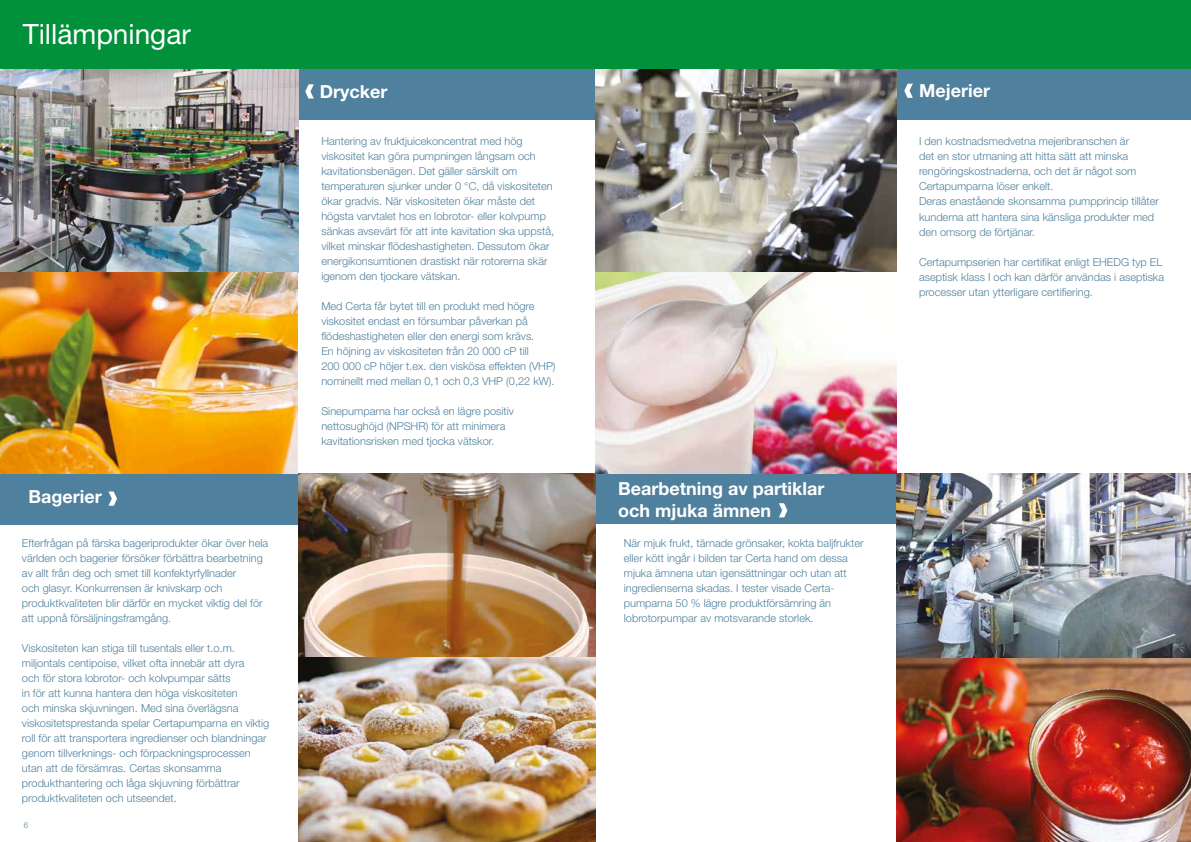
<style>
.page{position:relative;width:1191px;height:842px;background:#fff}
.page>*{position:absolute;margin:0;border:0;box-sizing:border-box;transform-origin:0 0}
.t1{font:28px "Helvetica Neue LT Std";color:#fff}
.t2{font:700 18px/22px "Helvetica Neue LT Std";color:#fff}
.t3{font:300 11px/15px "Helvetica Neue LT Std";color:#4f809d}
.t4{font:300 8px "Helvetica Neue LT Std";color:#4f809d}
</style>
<div class="page">
<img style="left:896px;top:473px;width:295px;height:369px">
<img style="left:0;top:68px;width:298px;height:405px">
<div style="left:896px;top:64px;width:295px;height:56px;background:#4f809d"></div>
<img style="left:595px;top:68px;width:301px;height:405px">
<div style="left:0;top:473px;width:298px;height:52px;background:#4f809d"></div>
<div style="left:298px;top:68px;width:297px;height:52px;background:#4f809d"></div>
<svg style="left:108px;top:491px;width:9px;height:15px"></svg>
<div style="left:595px;top:473px;width:301px;height:51px;background:#4f809d"></div>
<svg style="left:904px;top:84px;width:9px;height:14px"></svg>
<div style="left:0;top:0;width:1191px;height:68px;background:#00913a"></div>
<img style="left:298px;top:473px;width:297px;height:185px">
<img style="left:298px;top:658px;width:297px;height:184px">
<h1 class="t1" style="left:23px;top:18px;width:170px">Tillämpningar</h1>
<h2 class="t2" style="left:28px;top:485px;width:75px">Bagerier</h2>
<p class="t3" style="left:22px;top:536px;width:248px">Efterfrågan på färska bageriprodukter ökar över hela världen och bagerier försöker förbättra bearbetning av allt från deg och smet till konfektyrfyllnader<br>och glasyr. Konkurrensen är knivskarp och produktkvaliteten blir därför en mycket viktig del för att uppnå försäljningsframgång.</p>
<p class="t3" style="left:22px;top:641px;width:249px">Viskositeten kan stiga till tusentals eller t.o.m. miljontals centipoise, vilket ofta innebär att dyra<br>och för stora lobrotor- och kolvpumpar sätts<br>in för att kunna hantera den höga viskositeten<br>och minska skjuvningen. Med sina överlägsna viskositetsprestanda spelar Certapumparna en viktig roll för att transportera ingredienser och blandningar genom tillverknings- och förpackningsprocessen utan att de försämras. Certas skonsamma produkthantering och låga skjuvning förbättrar produktkvaliteten och utseendet.</p>
<h2 class="t2" style="left:320px;top:80px;width:69px">Drycker</h2>
<h2 class="t2" style="left:919px;top:79px;width:72px">Mejerier</h2>
<p class="t3" style="left:321px;top:134px;width:234px">Hantering av fruktjuicekoncentrat med hög viskositet kan göra pumpningen långsam och kavitationsbenägen. Det gäller särskilt om temperaturen sjunker under 0 °C, då viskositeten ökar gradvis. När viskositeten ökar måste det högsta varvtalet hos en lobrotor- eller kolvpump sänkas avsevärt för att inte kavitation ska uppstå, vilket minskar flödeshastigheten. Dessutom ökar energikonsumtionen drastiskt när rotorerna skär igenom den tjockare vätskan.</p>
<p class="t3" style="left:321px;top:299px;width:236px">Med Certa får bytet till en produkt med högre viskositet endast en försumbar påverkan på flödeshastigheten eller den energi som krävs.<br>En höjning av viskositeten från 20 000 cP till<br>200 000 cP höjer t.ex. den viskösa effekten (VHP) nominellt med mellan 0,1 och 0,3 VHP (0,22 kW).</p>
<p class="t3" style="left:321px;top:404px;width:194px">Sinepumparna har också en lägre positiv nettosughöjd (NPSHR) för att minimera kavitationsrisken med tjocka vätskor.</p>
<p class="t3" style="left:919px;top:134px;width:241px">I den kostnadsmedvetna mejeribranschen är<br>det en stor utmaning att hitta sätt att minska rengöringskostnaderna, och det är något som Certapumparna löser enkelt.<br>Deras enastående skonsamma pumpprincip tillåter kunderna att hantera sina känsliga produkter med den omsorg de förtjänar.</p>
<p class="t3" style="left:919px;top:254px;width:247px">Certapumpserien har certifikat enligt EHEDG typ EL aseptisk klass I och kan därför användas i aseptiska processer utan ytterligare certifiering.</p>
<h2 class="t2" style="left:618px;top:477px;width:208px">Bearbetning av partiklar och mjuka ämnen</h2>
<p class="t3" style="left:624px;top:535px;width:241px">När mjuk frukt, tärnade grönsaker, kokta baljfrukter eller kött ingår i bilden tar Certa hand om dessa mjuka ämnena utan igensättningar och utan att ingredienserna skadas. I tester visade Certa&shy;pumparna 50 % lägre produktförsämring än lobrotorpumpar av motsvarande storlek.</p>
<p class="t4" style="left:24px;top:820px;width:6px">6</p>
<p class="t4" style="left:1162px;top:820px;width:6px">7</p>
</div>
